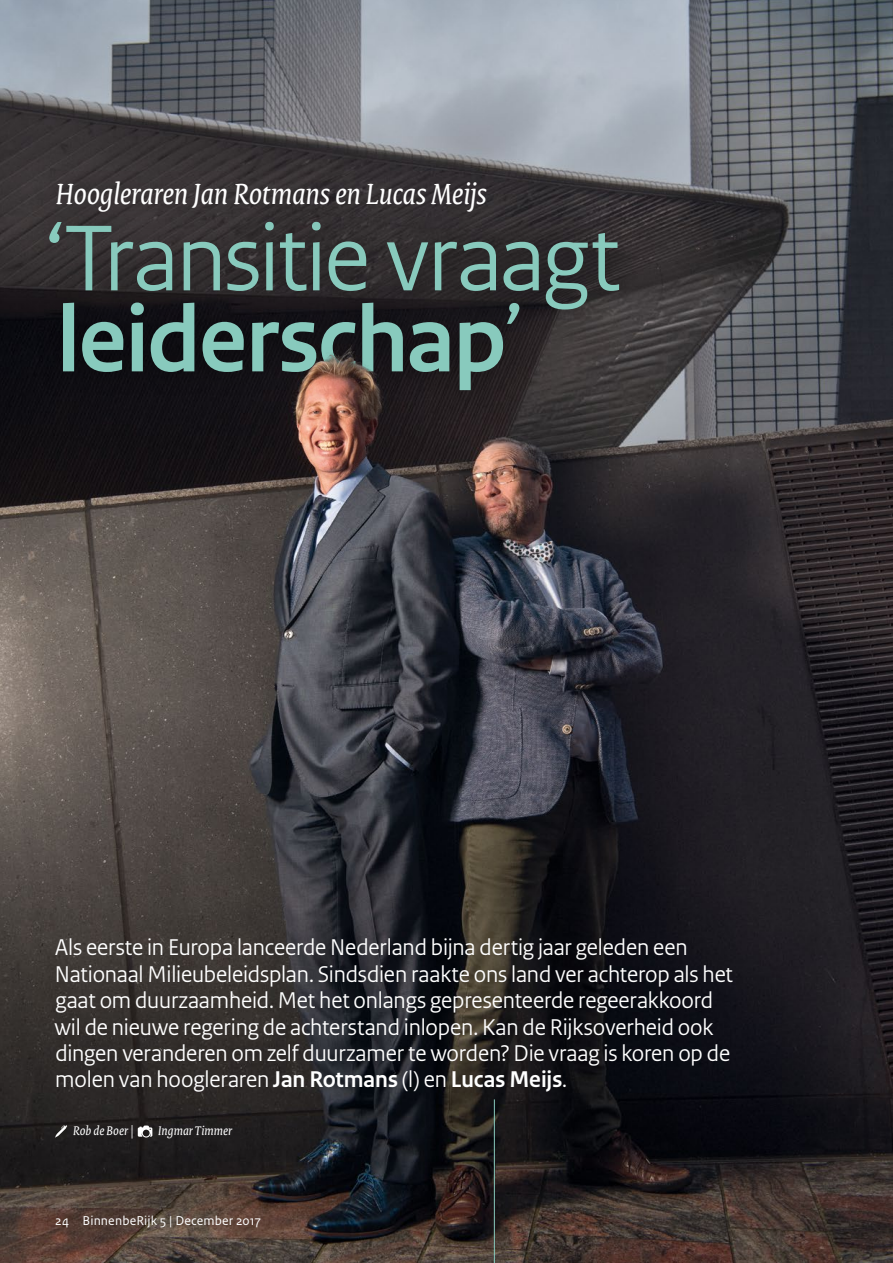
<style>
.page{position:relative;width:893px;height:1263px;background:#fff}
.page>*{position:absolute;margin:0;border:0;box-sizing:border-box;transform-origin:0 0}
.t1{font:98.25px/81px "Rijksoverheid Sans Heading";letter-spacing:-.02em;color:#88cabd}
.t2{font:italic 31.5px "Rijksoverheid Serif";color:#fff}
.t3{font:24px/26.4px "Rijksoverheid Sans Heading";letter-spacing:-.005em;color:#fff}
.t4{font:13.5px "Rijksoverheid Sans Text";letter-spacing:.01em;color:#fff}
.t5{font:italic 13.5px "Rijksoverheid Serif";letter-spacing:.01em;color:#fff}
.s1{font-weight:700}
</style>
<div class="page">
<img style="left:0;top:0;width:893px;height:1263px">
<div style="left:24px;top:197px;width:620px;height:219px;background:#000;opacity:.45"></div>
<div style="left:30px;top:157px;width:482px;height:81px;background:#363234"></div>
<svg style="left:55px;top:1125px;width:12px;height:12px"></svg>
<svg style="left:138px;top:1125px;width:14px;height:12px"></svg>
<hr style="left:494px;top:1099px;width:1px;height:164px;background:#88cabd">
<img style="left:247px;top:325px;width:208px;height:192px">
<h2 class="t2" style="left:56px;top:175px;width:432px">Hoogleraren Jan Rotmans en Lucas Meijs</h2>
<h1 class="t1" style="left:44px;top:219px;width:577px">‘Transitie vraagt <span class="s1">leiderschap</span>’</h1>
<p class="t3" style="left:54px;top:935px;width:680px">Als eerste in Europa lanceerde Nederland bijna dertig jaar geleden een Nationaal Milieubeleidsplan. Sindsdien raakte ons land ver achterop als het gaat om duurzaamheid. Met het onlangs gepresenteerde regeerakkoord wil de nieuwe regering de achterstand inlopen. Kan de Rijksoverheid ook dingen veranderen om zelf duurzamer te worden? Die vraag is koren op de molen van hoogleraren <span class="s1">Jan Rotmans</span> (l) en <span class="s1">Lucas Meijs</span>.</p>
<p class="t5" style="left:73px;top:1123px;width:63px">Rob de Boer |</p>
<p class="t5" style="left:158px;top:1123px;width:75px">Ingmar Timmer</p>
<p class="t4" style="left:55px;top:1213px;width:207px">24 BinnenbeRijk 5 | December 2017</p>
</div>
